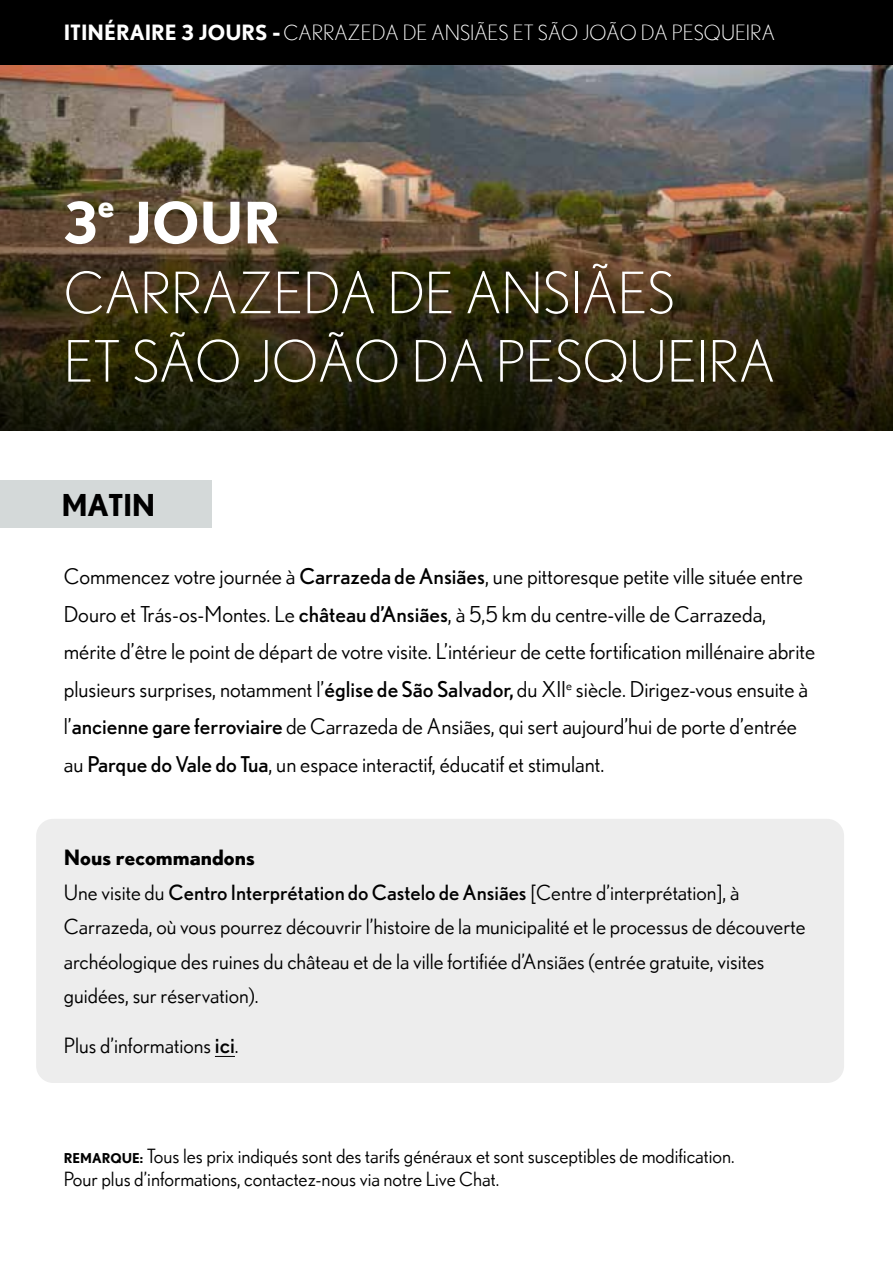
<style>
.page{position:relative;width:893px;height:1263px;background:#fff}
.page>*{position:absolute;margin:0;border:0;box-sizing:border-box;transform-origin:0 0}
.t1{font:300 57px/68.4px "Nobel";color:#fff}
.t2{font:700 57px "Nobel";color:#fff}
.t3{font:700 33.3px "Nobel";color:#fff}
.t4{font:700 30px "Nobel";letter-spacing:-.02em;color:#000}
.t5{font:21.75px/37.5px "Nobel";color:#000}
.t6{font:21px/34.5px "Nobel";color:#000}
.t7{font:300 21px "Nobel";color:#fff}
.t8{font:19.5px/23.4px "Nobel";color:#000}
.s1{font-weight:700}
.s2{font-style:inherit}
.s3{font-size:22.5px}
.s4{font-weight:700;font-size:13.5px}
</style>
<div class="page">
<img style="left:0;top:64px;width:893px;height:124px">
<svg style="left:0;top:188px;width:893px;height:243px;background:#3f341b"></svg>
<div style="left:0;top:480px;width:211px;height:47px;background:#d4d9d9"></div>
<div style="left:0;top:0;width:893px;height:64px;background:#000"></div>
<div style="left:36px;top:819px;width:808px;height:264px;background:#ededed;border-radius:17px"></div>
<svg style="left:215px;top:1056px;width:20px;height:1px"></svg>
<p class="t7" style="left:64px;top:21px;width:712px"><span class="s1">ITINÉRAIRE 3 JOURS -</span> CARRAZEDA DE ANSIÃES ET SÃO JOÃO DA PESQUEIRA</p>
<h1 class="t2" style="left:64px;top:190px;width:36px">3</h1>
<h2 class="t3" style="left:98px;top:185px;width:18px">e</h2>
<h1 class="t2" style="left:127px;top:190px;width:154px">JOUR</h1>
<h1 class="t1" style="left:64px;top:259px;width:713px">CARRAZEDA DE ANSIÃES<br>ET SÃO JOÃO DA PESQUEIRA</h1>
<h3 class="t4" style="left:62px;top:487px;width:95px">MATIN</h3>
<p class="t5" style="left:64px;top:558px;width:753px">Commencez votre journée à <span class="s2">Carrazeda de Ansiães</span>, une pittoresque petite ville située entre Douro et Trás-os-Montes. Le <span class="s2">château d’Ansiães</span>, à 5,5 km du centre-ville de Carrazeda, mérite d’être le point de départ de votre visite. L’intérieur de cette fortification millénaire abrite plusieurs surprises, notamment l’<span class="s2">église de São Salvador,</span> du XII<sup>e</sup> siècle. Dirigez-vous ensuite à l’<span class="s2">ancienne gare ferroviaire</span> de Carrazeda de Ansiães, qui sert aujourd’hui de porte d’entrée au <span class="s2">Parque do Vale do Tua</span>, un espace interactif, éducatif et stimulant.</p>
<p class="t6" style="left:64px;top:840px;width:743px"><span class="s1">Nous recommandons<br></span>Une visite du <span class="s2">Centro Interprétation do Castelo de Ansiães</span> [Centre d’interprétation], à Carrazeda, où vous pourrez découvrir l’histoire de la municipalité et le processus de découverte archéologique des ruines du château et de la ville fortifiée d’Ansiães (entrée gratuite, visites guidées, sur réservation).</p>
<p class="t6" style="left:64px;top:1028px;width:176px">Plus d’informations <span class="s3">ici</span>.</p>
<p class="t8" style="left:64px;top:1144px;width:672px"><span class="s4">REMARQUE:</span> Tous les prix indiqués sont des tarifs généraux et sont susceptibles de modification.<br>Pour plus d’informations, contactez-nous via notre Live Chat.</p>
</div>
